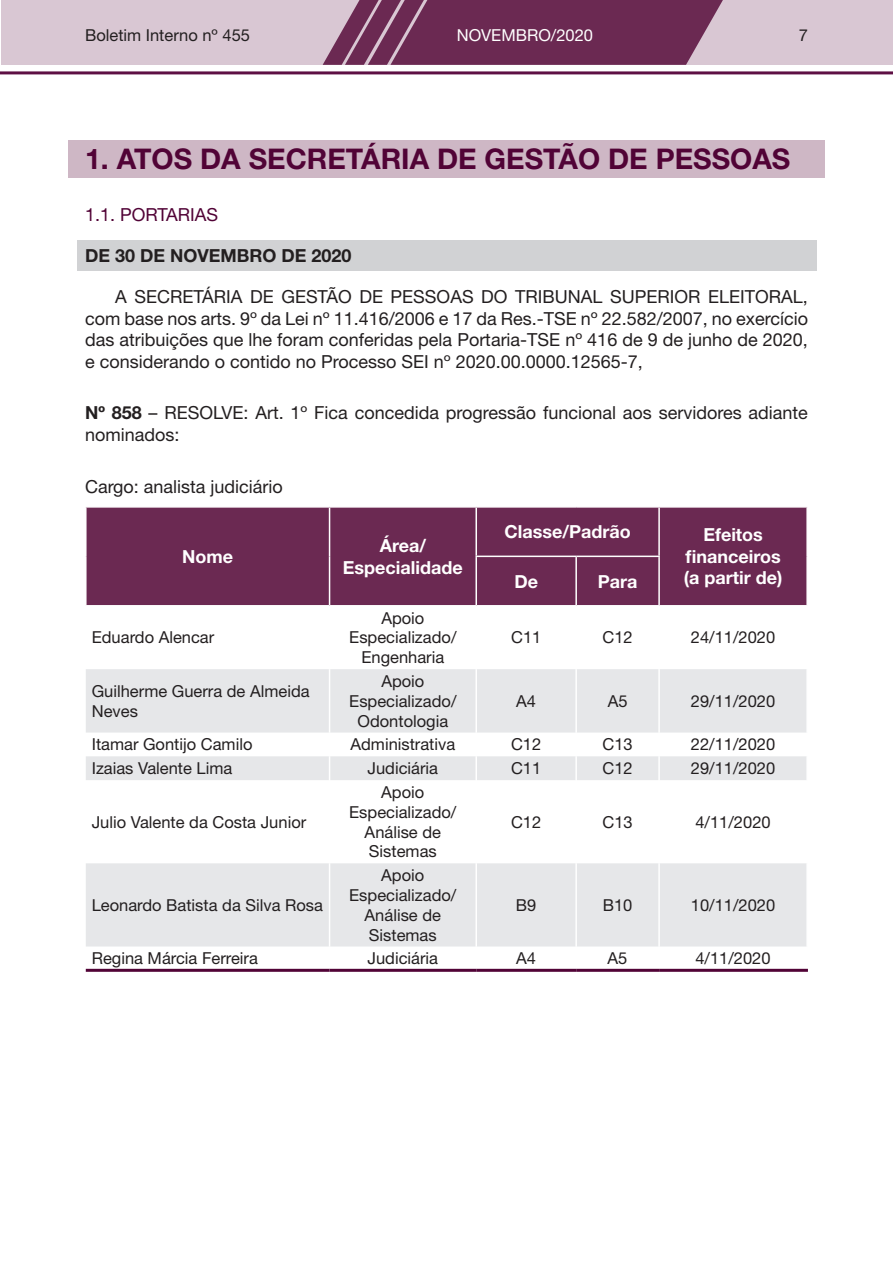
<style>
.page{position:relative;width:893px;height:1263px;background:#fff}
.page>*{position:absolute;margin:0;border:0;box-sizing:border-box;transform-origin:0 0}
.t1{font:700 28.5px "Helvetica Neue LT Std";color:#510336}
.t2{font:18px/21.6px "Helvetica Neue LT Std";color:#231f20;text-align:justify}
.t3{font:700 18px/21.6px "Helvetica Neue LT Std";color:#fff;text-align:center}
.t4{font:700 18px "Helvetica Neue LT Std";color:#231f20}
.t5{font:18px "Helvetica Neue LT Std";color:#510336}
.t6{font:16.5px/19.8px "Helvetica Neue LT Std";color:#231f20;text-align:center}
.t7{font:16.5px "Helvetica Neue LT Std";color:#fff}
.s1{font-weight:700}
</style>
<div class="page">
<hr style="left:0;top:71px;width:893px;height:3px;background:#5e1044">
<div style="left:1px;top:0;width:891px;height:65px;background:#d9c7d3"></div>
<svg style="left:323px;top:0;width:400px;height:65px;background:#783b61"></svg>
<div style="left:68px;top:140px;width:757px;height:37px;background:#ceb7c5"></div>
<div style="left:77px;top:241px;width:739px;height:30px;background:#d1d2d4"></div>
<div style="left:87px;top:508px;width:719px;height:97px;background:#6b2952"></div>
<svg style="left:86px;top:669px;width:720px;height:277px;fill:#e6e7e9"></svg>
<hr style="left:329px;top:508px;width:1px;height:48px;background:#fff">
<hr style="left:475px;top:508px;width:2px;height:48px;background:#fff">
<hr style="left:658px;top:508px;width:2px;height:48px;background:#fff">
<hr style="left:329px;top:556px;width:1px;height:49px;background:#fff">
<hr style="left:475px;top:556px;width:101px;height:1px;background:#fff">
<hr style="left:475px;top:557px;width:2px;height:48px;background:#fff">
<hr style="left:576px;top:556px;width:84px;height:1px;background:#fff">
<hr style="left:575px;top:557px;width:2px;height:48px;background:#fff">
<hr style="left:658px;top:557px;width:2px;height:48px;background:#fff">
<hr style="left:329px;top:669px;width:1px;height:63px;background:#fff">
<hr style="left:475px;top:669px;width:2px;height:63px;background:#fff">
<hr style="left:575px;top:669px;width:2px;height:63px;background:#fff">
<hr style="left:658px;top:669px;width:2px;height:63px;background:#fff">
<hr style="left:475px;top:732px;width:2px;height:24px;background:#fff">
<hr style="left:575px;top:732px;width:2px;height:24px;background:#fff">
<hr style="left:658px;top:732px;width:2px;height:24px;background:#fff">
<svg style="left:329px;top:732px;width:1px;height:48px"></svg>
<hr style="left:475px;top:756px;width:2px;height:24px;background:#fff">
<hr style="left:575px;top:756px;width:2px;height:24px;background:#fff">
<hr style="left:658px;top:756px;width:2px;height:24px;background:#fff">
<hr style="left:329px;top:780px;width:1px;height:83px;background:#fff">
<hr style="left:475px;top:780px;width:2px;height:83px;background:#fff">
<hr style="left:575px;top:780px;width:2px;height:83px;background:#fff">
<hr style="left:658px;top:780px;width:2px;height:83px;background:#fff">
<hr style="left:329px;top:863px;width:1px;height:83px;background:#fff">
<hr style="left:475px;top:863px;width:2px;height:83px;background:#fff">
<hr style="left:575px;top:863px;width:2px;height:83px;background:#fff">
<hr style="left:658px;top:863px;width:2px;height:83px;background:#fff">
<hr style="left:86px;top:969px;width:244px;height:3px;background:#510336">
<hr style="left:330px;top:969px;width:146px;height:3px;background:#510336">
<hr style="left:476px;top:969px;width:100px;height:3px;background:#510336">
<hr style="left:576px;top:969px;width:83px;height:3px;background:#510336">
<hr style="left:659px;top:969px;width:149px;height:3px;background:#510336">
<p class="t6" style="left:85px;top:25px;width:166px">Boletim Interno nº 455</p>
<p class="t7" style="left:457px;top:25px;width:138px">NOVEMBRO/2020</p>
<p class="t6" style="left:799px;top:25px;width:11px">7</p>
<h1 class="t1" style="left:85px;top:141px;width:707px">1. ATOS DA SECRETÁRIA DE GESTÃO DE PESSOAS</h1>
<p class="t5" style="left:85px;top:204px;width:135px">1.1. PORTARIAS</p>
<p class="t4" style="left:85px;top:244px;width:268px">DE 30 DE NOVEMBRO DE 2020</p>
<p class="t2" style="left:85px;top:286px;width:724px;text-indent:30px">A SECRETÁRIA DE GESTÃO DE PESSOAS DO TRIBUNAL SUPERIOR ELEITORAL, com base nos arts. 9º da Lei nº 11.416/2006 e 17 da Res.-TSE nº 22.582/2007, no exercício das atribuições que lhe foram conferidas pela Portaria-TSE nº 416 de 9 de junho de 2020, e considerando o contido no Processo SEI nº 2020.00.0000.12565-7,</p>
<p class="t2" style="left:85px;top:402px;width:724px"><span class="s1">Nº 858</span> – RESOLVE: Art. 1º Fica concedida progressão funcional aos servidores adiante nominados:</p>
<p class="t2" style="left:85px;top:475px;width:199px">Cargo: analista judiciário</p>
<p class="t3" style="left:182px;top:545px;width:52px">Nome</p>
<p class="t6" style="left:92px;top:627px;width:124px">Eduardo Alencar</p>
<p class="t3" style="left:343px;top:534px;width:121px">Área/<br>Especialidade</p>
<p class="t6" style="left:349px;top:608px;width:109px">Apoio<br>Especializado/<br>Engenharia</p>
<p class="t6" style="left:92px;top:681px;width:219px;text-align:left">Guilherme Guerra de Almeida<br>Neves</p>
<p class="t6" style="left:349px;top:671px;width:109px">Apoio<br>Especializado/<br>Odontologia</p>
<p class="t3" style="left:504px;top:520px;width:128px">Classe/Padrão</p>
<p class="t3" style="left:685px;top:523px;width:97px">Efeitos financeiros</p>
<p class="t3" style="left:514px;top:570px;width:25px">De</p>
<p class="t3" style="left:598px;top:570px;width:41px">Para</p>
<p class="t3" style="left:684px;top:567px;width:100px">(a partir de)</p>
<p class="t6" style="left:511px;top:627px;width:32px">C11</p>
<p class="t6" style="left:602px;top:627px;width:32px">C12</p>
<p class="t6" style="left:691px;top:627px;width:86px">24/11/2020</p>
<p class="t6" style="left:516px;top:691px;width:21px">A4</p>
<p class="t6" style="left:608px;top:691px;width:21px">A5</p>
<p class="t6" style="left:691px;top:691px;width:86px">29/11/2020</p>
<p class="t6" style="left:92px;top:734px;width:162px">Itamar Gontijo Camilo</p>
<p class="t6" style="left:350px;top:734px;width:106px">Administrativa</p>
<p class="t6" style="left:511px;top:734px;width:32px">C12</p>
<p class="t6" style="left:602px;top:734px;width:32px">C13</p>
<p class="t6" style="left:691px;top:734px;width:86px">22/11/2020</p>
<p class="t6" style="left:92px;top:758px;width:142px">Izaias Valente Lima</p>
<p class="t6" style="left:368px;top:758px;width:72px">Judiciária</p>
<p class="t6" style="left:511px;top:758px;width:32px">C11</p>
<p class="t6" style="left:602px;top:758px;width:32px">C12</p>
<p class="t6" style="left:691px;top:758px;width:86px">29/11/2020</p>
<p class="t6" style="left:92px;top:812px;width:216px">Julio Valente da Costa Junior</p>
<p class="t6" style="left:92px;top:895px;width:233px">Leonardo Batista da Silva Rosa</p>
<p class="t6" style="left:349px;top:782px;width:109px">Apoio<br>Especializado/<br>Análise de<br>Sistemas</p>
<p class="t6" style="left:349px;top:865px;width:109px">Apoio<br>Especializado/<br>Análise de<br>Sistemas</p>
<p class="t6" style="left:511px;top:812px;width:32px">C12</p>
<p class="t6" style="left:602px;top:812px;width:32px">C13</p>
<p class="t6" style="left:695px;top:812px;width:77px">4/11/2020</p>
<p class="t6" style="left:516px;top:895px;width:22px">B9</p>
<p class="t6" style="left:603px;top:895px;width:31px">B10</p>
<p class="t6" style="left:691px;top:895px;width:86px">10/11/2020</p>
<p class="t6" style="left:92px;top:948px;width:168px">Regina Márcia Ferreira</p>
<p class="t6" style="left:368px;top:948px;width:72px">Judiciária</p>
<p class="t6" style="left:516px;top:948px;width:21px">A4</p>
<p class="t6" style="left:608px;top:948px;width:21px">A5</p>
<p class="t6" style="left:695px;top:948px;width:77px">4/11/2020</p>
</div>
